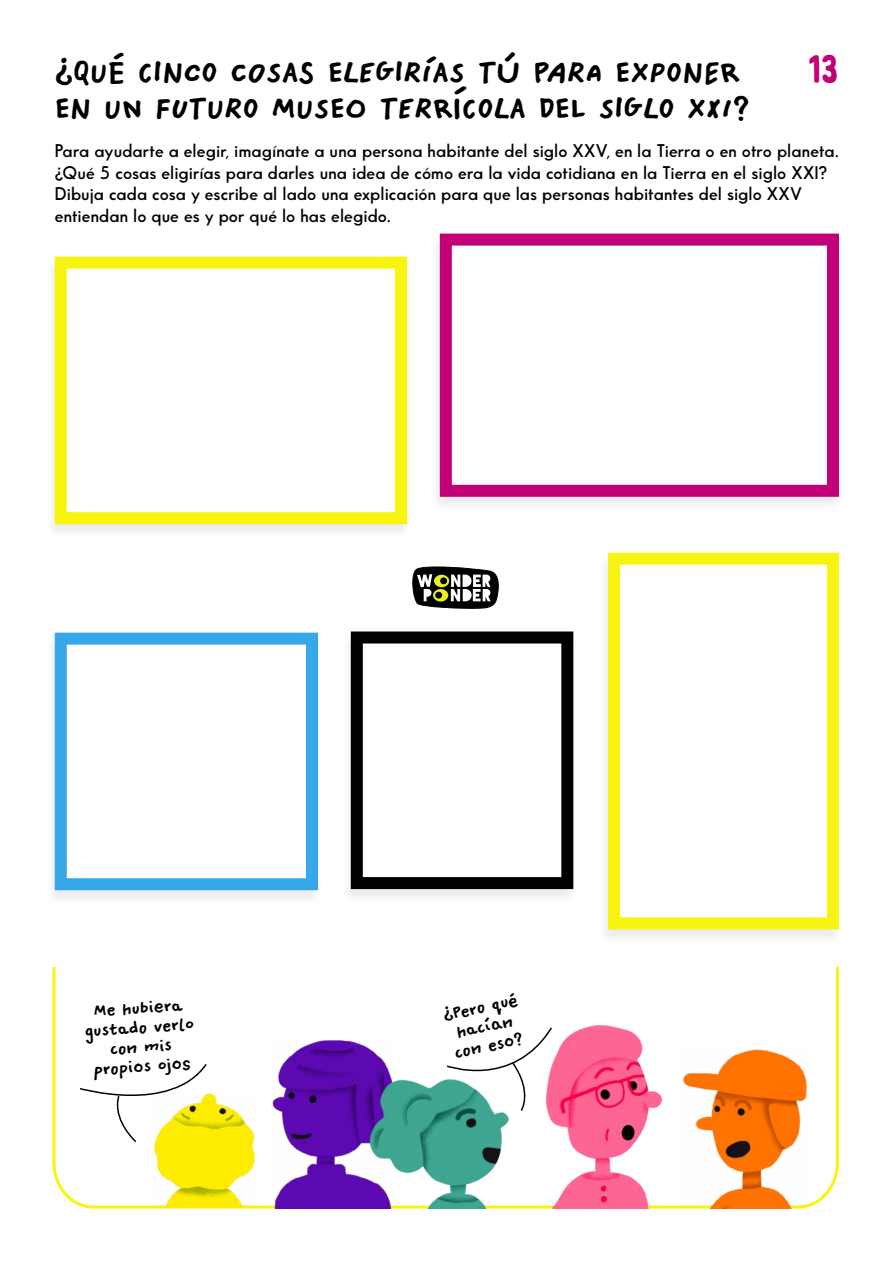
<style>
.page{position:relative;width:893px;height:1263px;background:#fff}
.page>*{position:absolute;margin:0;border:0;box-sizing:border-box;transform-origin:0 0}
.t1{font:39px "Bobby Jones Soft";color:#c10077}
.t2{font:25.5px/36px "Mr Orange";color:#000}
.t3{font:600 18px/21.6px "Sans Serif FLF";letter-spacing:.005em;color:#000}
.t4{font:13.5px/19.5px "Mr Orange";color:#000;text-align:center}
</style>
<div class="page">
<svg style="left:52px;top:967px;width:787px;height:242px"></svg>
<div style="left:44px;top:257px;width:368px;height:284px;background:#000;opacity:.08"></div>
<div style="left:55px;top:257px;width:352px;height:267px;background:#fff;border:12px solid #f7f410"></div>
<div style="left:44px;top:633px;width:279px;height:273px;background:#000;opacity:.08"></div>
<div style="left:55px;top:633px;width:263px;height:257px;background:#fff;border:12px solid #36a7e9"></div>
<div style="left:340px;top:631px;width:239px;height:274px;background:#000;opacity:.08"></div>
<div style="left:357px;top:637px;width:210px;height:246px;background:#fff"></div>
<div style="left:351px;top:631px;width:222px;height:258px;border:12px solid #000"></div>
<div style="left:597px;top:553px;width:247px;height:393px;background:#000;opacity:.08"></div>
<div style="left:608px;top:553px;width:231px;height:376px;background:#fff;border:12px solid #f7f410"></div>
<div style="left:429px;top:234px;width:415px;height:279px;background:#f8f8f8"></div>
<div style="left:440px;top:234px;width:399px;height:263px;background:#fff;border:12px solid #c10077"></div>
<svg style="left:446px;top:1026px;width:100px;height:86px"></svg>
<svg style="left:79px;top:1062px;width:129px;height:82px"></svg>
<img style="left:682px;top:1049px;width:124px;height:159px">
<img style="left:272px;top:1040px;width:123px;height:169px">
<img style="left:369px;top:1079px;width:139px;height:129px">
<img style="left:153px;top:1093px;width:102px;height:115px">
<img style="left:546px;top:1025px;width:116px;height:183px">
<svg style="left:412px;top:566px;width:87px;height:43px"></svg>
<svg style="left:433px;top:589px;width:15px;height:12px"></svg>
<div style="left:435px;top:592px;width:7px;height:6px;background:#000;border-radius:50%"></div>
<svg style="left:434px;top:575px;width:15px;height:12px"></svg>
<div style="left:440px;top:577px;width:7px;height:7px;background:#000;border-radius:50%"></div>
<h2 class="t2" style="left:55px;top:55px;width:696px">¿QUÉ CINCO COSAS ELEGIRÍAS TÚ PARA EXPONER<br>EN UN FUTURO MUSEO TERRÍCOLA DEL SIGLO XXI?</h2>
<p class="t3" style="left:55px;top:140px;width:786px">Para ayudarte a elegir, imagínate a una persona habitante del siglo XXV, en la Tierra o en otro planeta. ¿Qué 5 cosas eligirías para darles una idea de cómo era la vida cotidiana en la Tierra en el siglo XXI?<br>Dibuja cada cosa y escribe al lado una explicación para que las personas habitantes del siglo XXV entiendan lo que es y por qué lo has elegido.</p>
<h1 class="t1" style="left:808px;top:44px;width:33px">13</h1>
<p class="t4" style="left:83px;top:1002px;width:111px;rotate:-4deg">Me hubiera gustado verlo con mis propios ojos</p>
<p class="t4" style="left:442px;top:1006px;width:78px;rotate:-12deg">¿Pero qué hacían con eso?</p>
</div>
